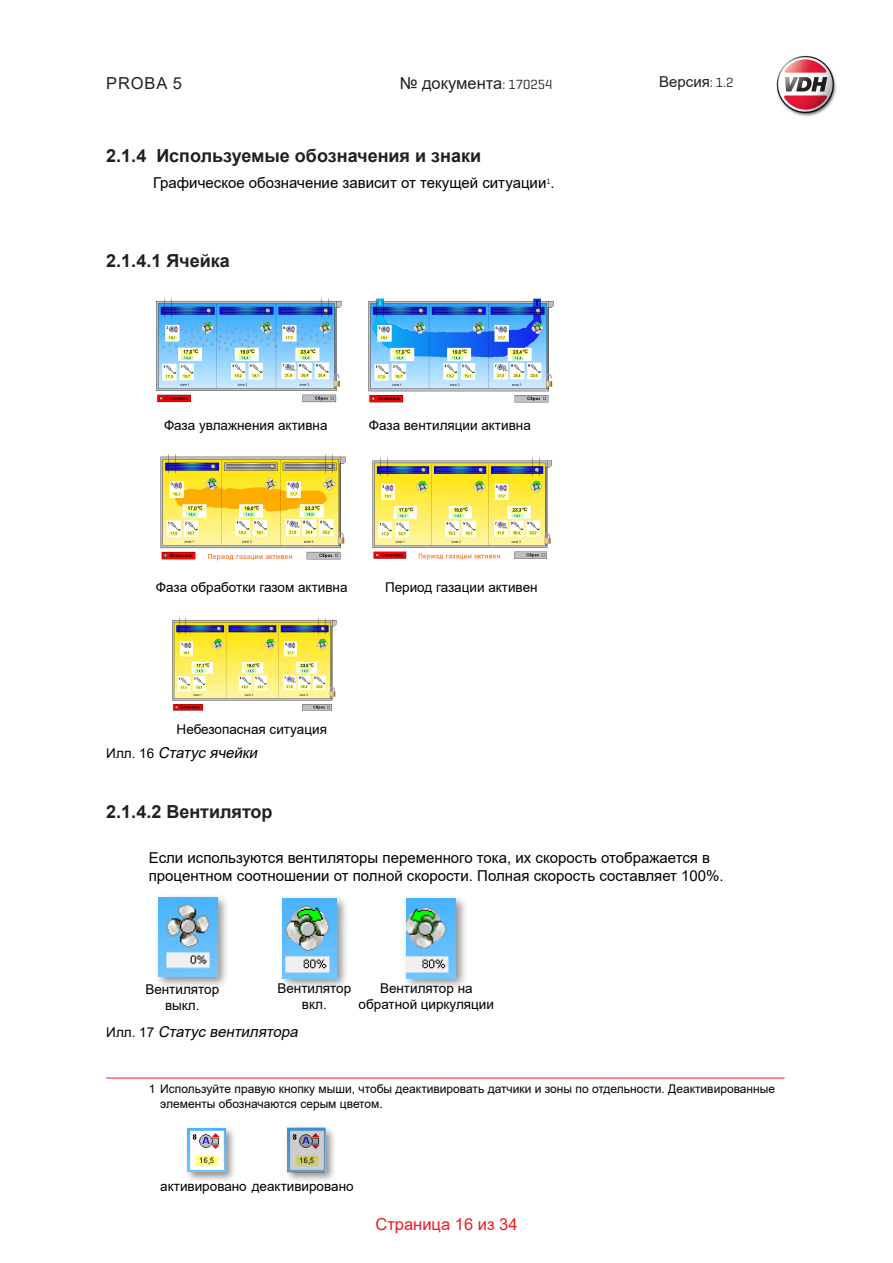
<style>
.page{position:relative;width:893px;height:1263px;background:#fff}
.page>*{position:absolute;margin:0;border:0;box-sizing:border-box;transform-origin:0 0}
.t1{font:700 18px "Arial";color:#231f20}
.t2{font:16.5px "Arial";color:#231f20}
.t3{font:16.5px "Arial";color:#ee1d23}
.PlatteTekst{font:15px/18px "Arial";color:#000}
.PlatteTekst_opsomming{font:15px "Arial";color:#000}
.t4{font:italic 15px "Arial";color:#000}
.t5{font:15px "Arial";color:#231f20}
.figuurtekst{font:13.5px/16.2px "Arial";color:#000;text-align:center}
.Voetnoot{font:12px/15px "Arial";color:#000}
.s1{font-family:"Geogrotesque";font-size:13.5px}
.s2{font-style:normal;font-size:13.5px}
</style>
<div class="page">
<svg style="left:776px;top:55px;width:61px;height:61px"></svg>
<img style="left:160px;top:454px;width:186px;height:107px">
<img style="left:156px;top:298px;width:186px;height:105px">
<img style="left:372px;top:458px;width:180px;height:102px">
<img style="left:368px;top:298px;width:186px;height:105px">
<img style="left:172px;top:617px;width:165px;height:94px">
<hr style="left:106px;top:1078px;width:678px;height:1px;background:#ee1d23">
<div style="left:184px;top:1125px;width:53px;height:58px;background:#231f20;opacity:.5"></div>
<img style="left:188px;top:1128px;width:37px;height:44px">
<div style="left:285px;top:1125px;width:52px;height:58px;background:#231f20;opacity:.5"></div>
<img style="left:324px;top:1128px;width:2px;height:44px">
<svg style="left:287px;top:1127px;width:37px;height:46px;background:#a4aeae"></svg>
<div style="left:154px;top:893px;width:75px;height:96px;background:#231f20;opacity:.5"></div>
<img style="left:158px;top:897px;width:59px;height:80px">
<div style="left:279px;top:894px;width:70px;height:97px;background:#231f20;opacity:.5"></div>
<img style="left:283px;top:898px;width:54px;height:80px">
<div style="left:402px;top:894px;width:66px;height:97px;background:#231f20;opacity:.5"></div>
<img style="left:406px;top:898px;width:50px;height:80px">
<p class="t2" style="left:106px;top:71px;width:77px">PROBA 5</p>
<p class="t2" style="left:400px;top:71px;width:154px">№ документа<span class="s1">: 170254</span></p>
<p class="t5" style="left:659px;top:72px;width:76px">Версия<span class="s1">: 1.2</span></p>
<p class="t1" style="left:106px;top:143px;width:376px">2.1.4 Используемые обозначения и знаки</p>
<p class="PlatteTekst_opsomming" style="left:153px;top:173px;width:403px">Графическое обозначение зависит от текущей ситуации<sup>1</sup>.</p>
<p class="t1" style="left:106px;top:248px;width:125px">2.1.4.1 Ячейка</p>
<p class="figuurtekst" style="left:164px;top:417px;width:165px">Фаза увлажнения активна</p>
<p class="figuurtekst" style="left:369px;top:417px;width:163px">Фаза вентиляции активна</p>
<p class="figuurtekst" style="left:156px;top:579px;width:193px">Фаза обработки газом активна</p>
<p class="figuurtekst" style="left:385px;top:579px;width:154px">Период газации активен</p>
<p class="figuurtekst" style="left:177px;top:721px;width:152px">Небезопасная ситуация</p>
<p class="t4" style="left:106px;top:742px;width:156px"><span class="s2">И л л . 1 6</span> Статус ячейки</p>
<p class="t1" style="left:106px;top:799px;width:168px">2.1.4.2 Вентилятор</p>
<p class="PlatteTekst" style="left:149px;top:848px;width:576px">Если используются вентиляторы переменного тока, их скорость отображается в процентном соотношении от полной скорости. Полная скорость составляет 100%.</p>
<p class="figuurtekst" style="left:145px;top:981px;width:75px">Вентилятор выкл.</p>
<p class="figuurtekst" style="left:277px;top:980px;width:75px">Вентилятор вкл.</p>
<p class="figuurtekst" style="left:359px;top:980px;width:137px">Вентилятор на обратной циркуляции</p>
<p class="t4" style="left:106px;top:1021px;width:197px"><span class="s2">И л л . 1 7</span> Статус вентилятора</p>
<p class="Voetnoot" style="left:160px;top:1081px;width:616px;text-indent:-11px">1 Используйте правую кнопку мыши, чтобы деактивировать датчики и зоны по отдельности. Деактивированные элементы обозначаются серым цветом.</p>
<p class="figuurtekst" style="left:160px;top:1178px;width:195px">активировано деактивировано</p>
<p class="t3" style="left:375px;top:1212px;width:144px">Cтраница 16 из 34</p>
</div>
